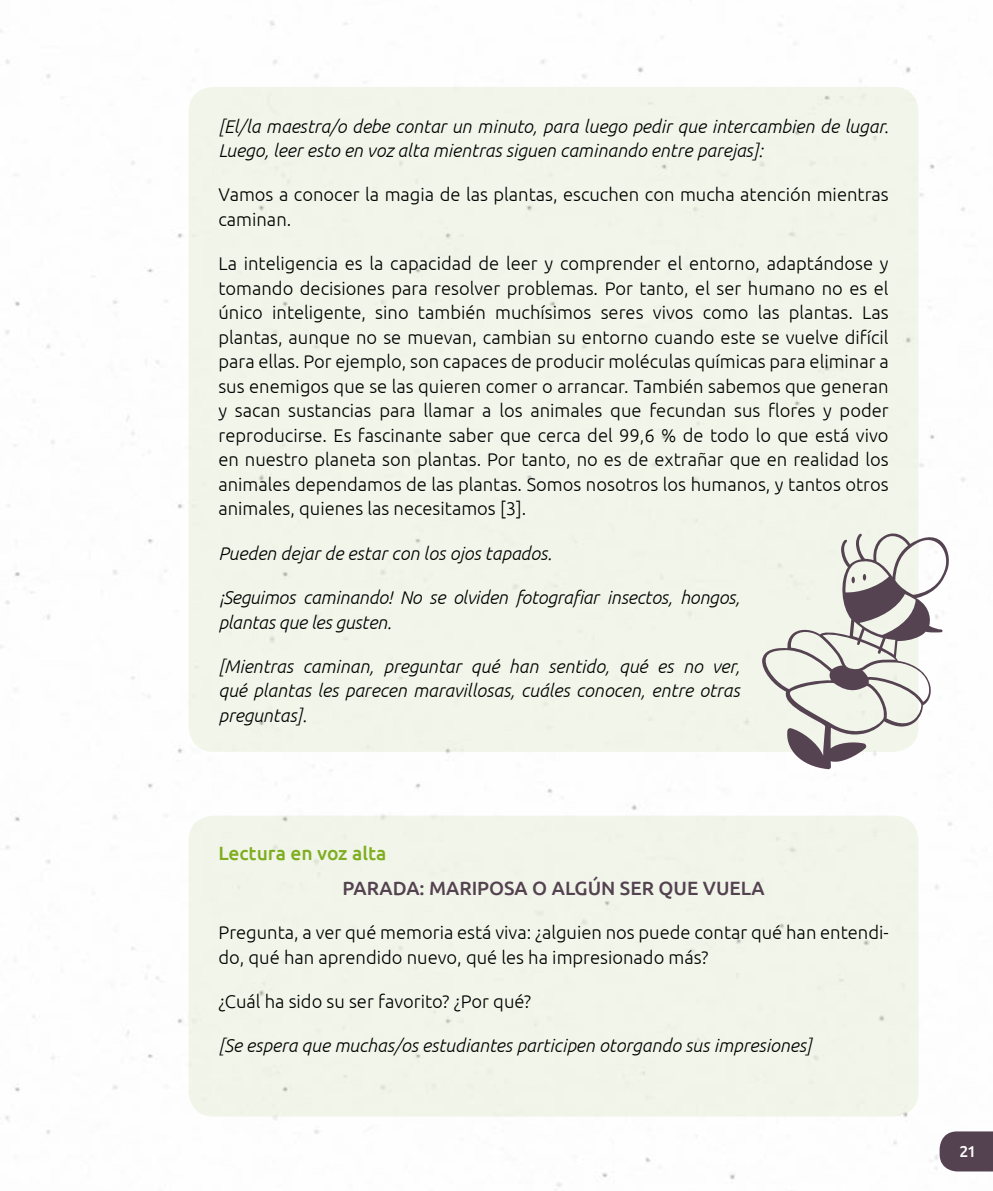
<style>
.page{position:relative;width:993px;height:1191px;background:#fff}
.page>*{position:absolute;margin:0;border:0;box-sizing:border-box;transform-origin:0 0}
.t1{font:500 19.25px "Ubuntu";color:#554351}
.t2{font:500 19.25px "Ubuntu";color:#80af21}
.t3{font:300 18.38px/24.5px "Ubuntu";color:#000}
.t4{font:italic 300 18.38px/24.5px "Ubuntu";color:#000}
.t5{font:500 15.75px "Ubuntu";color:#fff}
</style>
<div class="page">
<img style="left:0;top:20px;width:992px;height:1167px">
<div style="left:189px;top:87px;width:729px;height:665px;background:#f3f7eb;border-radius:25px"></div>
<svg style="left:761px;top:523px;width:192px;height:246px"></svg>
<div style="left:189px;top:815px;width:729px;height:301px;background:#f3f7eb;border-radius:25px"></div>
<p class="t4" style="left:218px;top:113px;width:671px">[El/la maestra/o debe contar un minuto, para luego pedir que intercambien de lugar.<br>Luego, leer esto en voz alta mientras siguen caminando entre parejas]:</p>
<p class="t3" style="left:218px;top:182px;width:671px">Vamos a conocer la magia de las plantas, escuchen con mucha atención mientras caminan.</p>
<p class="t3" style="left:218px;top:251px;width:671px;text-align:justify">La inteligencia es la capacidad de leer y comprender el entorno, adaptándose y tomando decisiones para resolver problemas. Por tanto, el ser humano no es el único inteligente, sino también muchísimos seres vivos como las plantas. Las plantas, aunque no se muevan, cambian su entorno cuando este se vuelve difícil para ellas. Por ejemplo, son capaces de producir moléculas químicas para eliminar a sus enemigos que se las quieren comer o arrancar. También sabemos que generan y sacan sustancias para llamar a los animales que fecundan sus flores y poder reproducirse. Es fascinante saber que cerca del 99,6 % de todo lo que está vivo en nuestro planeta son plantas. Por tanto, no es de extrañar que en realidad los animales dependamos de las plantas. Somos nosotros los humanos, y tantos otros animales, quienes las necesitamos [3].</p>
<p class="t4" style="left:218px;top:540px;width:335px">Pueden dejar de estar con los ojos tapados.</p>
<p class="t4" style="left:218px;top:585px;width:522px">¡Seguimos caminando! No se olviden fotografiar insectos, hongos, plantas que les gusten.</p>
<p class="t4" style="left:218px;top:653px;width:522px;text-align:justify">[Mientras caminan, preguntar qué han sentido, qué es no ver, qué plantas les parecen maravillosas, cuáles conocen, entre otras preguntas].</p>
<p class="t2" style="left:218px;top:841px;width:169px">Lectura en voz alta</p>
<p class="t1" style="left:342px;top:875px;width:424px">PARADA: MARIPOSA O ALGÚN SER QUE VUELA</p>
<p class="t3" style="left:218px;top:920px;width:671px">Pregunta, a ver qué memoria está viva: ¿alguien nos puede contar qué han entendi&shy;do, qué han aprendido nuevo, qué les ha impresionado más?</p>
<p class="t3" style="left:218px;top:988px;width:314px">¿Cuál ha sido su ser favorito? ¿Por qué?</p>
<p class="t4" style="left:218px;top:1033px;width:594px">[Se espera que muchas/os estudiantes participen otorgando sus impresiones]</p>
<p class="t5" style="left:959px;top:1141px;width:18px">21</p>
</div>
